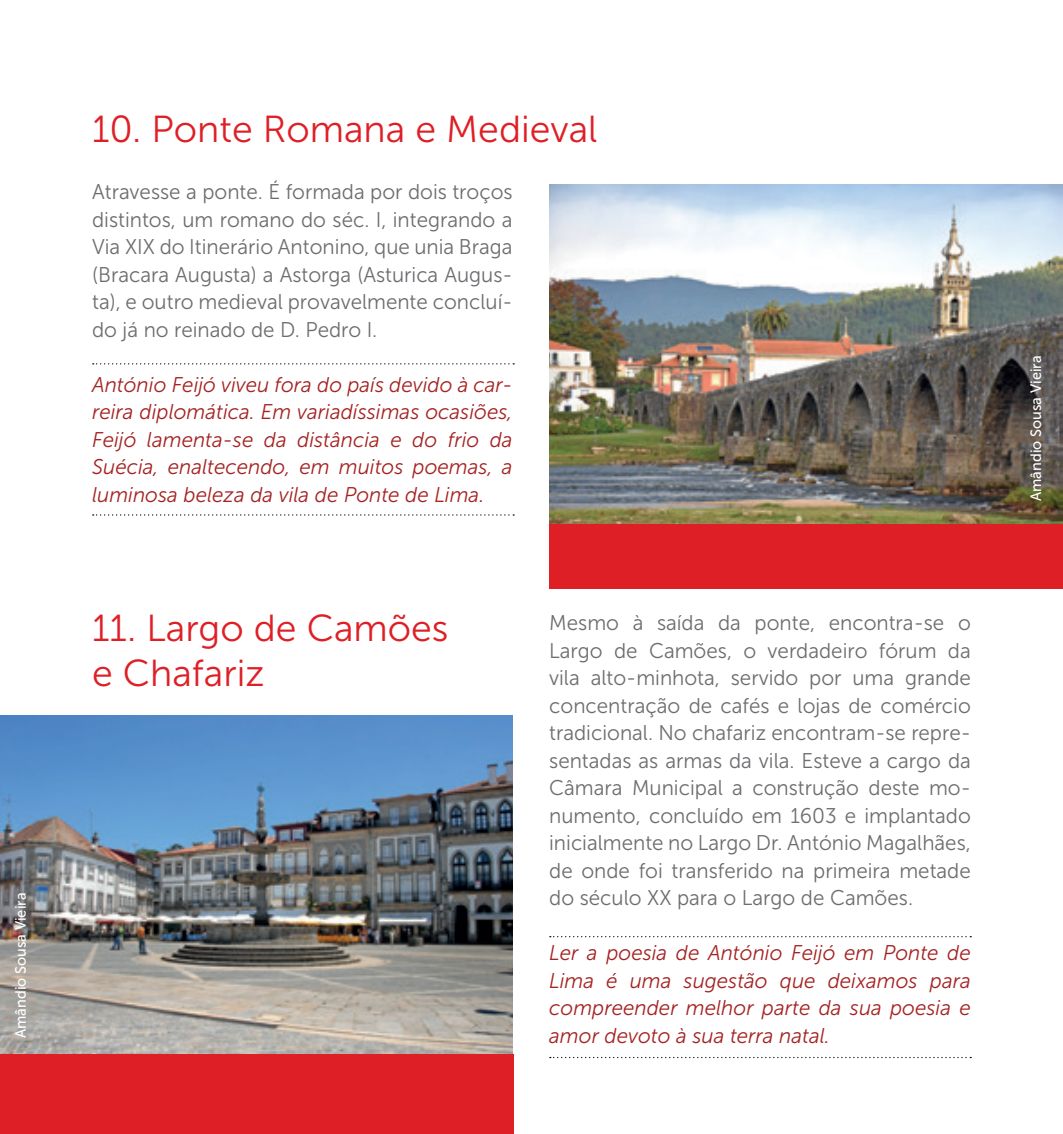
<style>
.page{position:relative;width:1063px;height:1134px;background:#fff}
.page>*{position:absolute;margin:0;border:0;box-sizing:border-box;transform-origin:0 0}
.t1{font:37.5px/45px "Museo Sans 300";color:#de1f26}
.t2{font:21.25px/27.5px "Museo Sans 300";color:#6c6d70;text-align:justify}
.t3{font:italic 21.25px/27.5px "Museo Sans 300";color:#a52222;text-align:justify}
.t4{font:15px "Museo Sans 500";color:#fff}
</style>
<div class="page">
<img style="left:549px;top:185px;width:514px;height:339px">
<img style="left:0;top:716px;width:513px;height:338px">
<svg style="left:550px;top:1057px;width:421px;height:1px"></svg>
<svg style="left:93px;top:363px;width:421px;height:1px"></svg>
<svg style="left:93px;top:514px;width:421px;height:2px"></svg>
<svg style="left:550px;top:936px;width:421px;height:1px"></svg>
<div style="left:549px;top:524px;width:514px;height:64px;background:#de1f26"></div>
<div style="left:0;top:1054px;width:514px;height:80px;background:#de1f26"></div>
<p class="t4" style="left:13px;top:1038px;width:147px;rotate:-90deg">Amândio Sousa Vieira</p>
<h1 class="t1" style="left:92px;top:106px;width:507px">10. Ponte Romana e Medieval</h1>
<p class="t2" style="left:92px;top:178px;width:422px">Atravesse a ponte. É formada por dois troços distintos, um romano do séc. I, integrando a Via XIX do Itinerário Antonino, que unia Braga (Bracara Augusta) a Astorga (Asturica Augus&shy;ta), e outro medieval provavelmente concluí&shy;do já no reinado de D. Pedro I.</p>
<p class="t3" style="left:92px;top:371px;width:422px">António Feijó viveu fora do país devido à car&shy;reira diplomática. Em variadíssimas ocasiões, Feijó lamenta-se da distância e do frio da Suécia, enaltecendo, em muitos poemas, a luminosa beleza da vila de Ponte de Lima.</p>
<h1 class="t1" style="left:92px;top:606px;width:358px">11. Largo de Camões e Chafariz</h1>
<p class="t2" style="left:549px;top:609px;width:423px">Mesmo à saída da ponte, encontra-se o Largo de Camões, o verdadeiro fórum da vila alto-minhota, servido por uma grande concentração de cafés e lojas de comércio tradicional. No chafariz encontram-se repre&shy;sentadas as armas da vila. Esteve a cargo da Câmara Municipal a construção deste mo&shy;numento, concluído em 1603 e implantado inicialmente no Largo Dr. António Magalhães, de onde foi transferido na primeira metade do século XX para o Largo de Camões.</p>
<p class="t3" style="left:549px;top:939px;width:423px">Ler a poesia de António Feijó em Ponte de Lima é uma sugestão que deixamos para compreender melhor parte da sua poesia e amor devoto à sua terra natal.</p>
<p class="t4" style="left:1028px;top:501px;width:147px;rotate:-90deg">Amândio Sousa Vieira</p>
</div>
